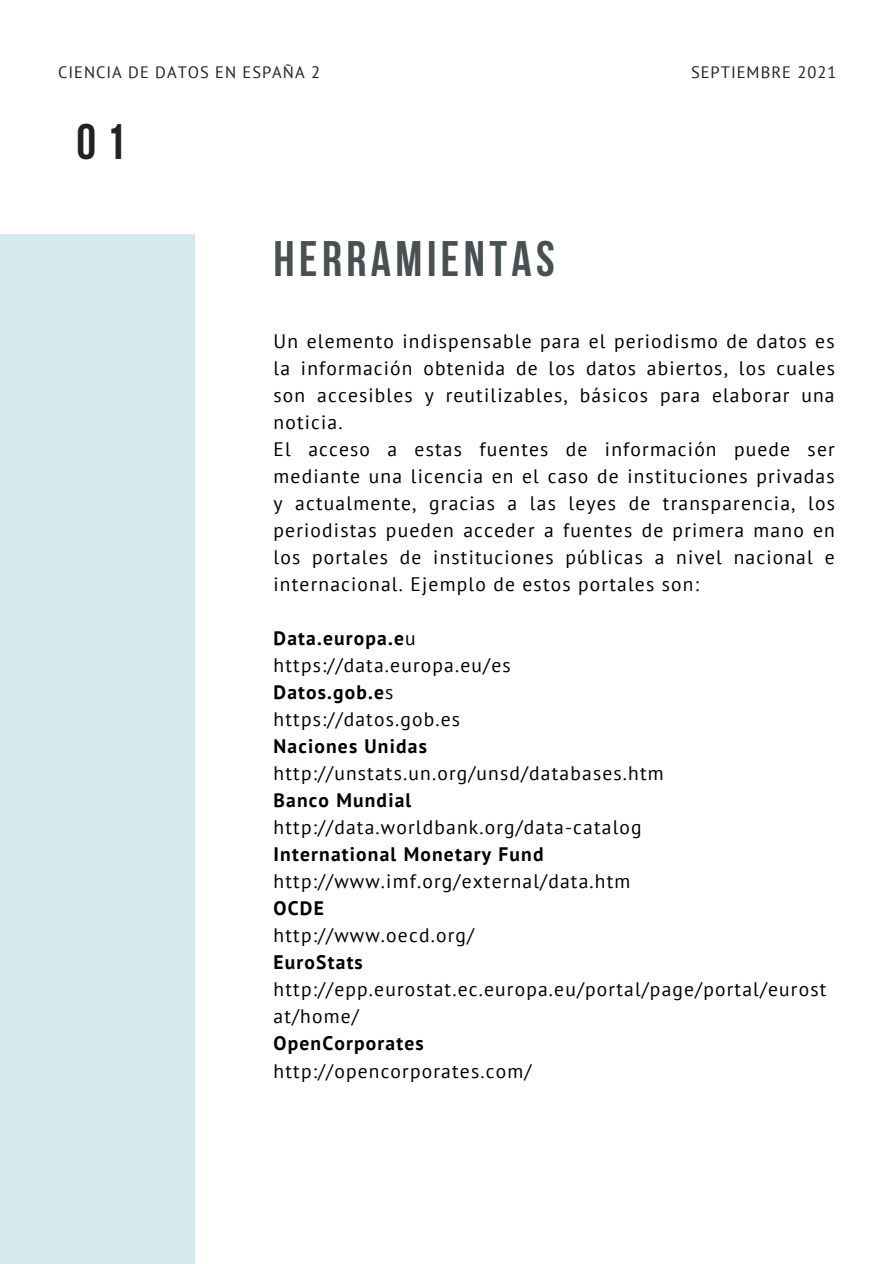
<style>
.page{position:relative;width:894px;height:1264px;background:#fff}
.page>*{position:absolute;margin:0;border:0;box-sizing:border-box;transform-origin:0 0}
.t1{font:700 49.65px "Bebas Neue";letter-spacing:.09em;color:#495052}
.t2{font:700 49.65px "Bebas Neue";color:#222}
.t3{font:19.5px/27px "PT Sans";letter-spacing:.06em;color:#000}
.t4{font:700 19.5px "PT Sans";letter-spacing:.06em;color:#000}
.t5{font:16.5px "PT Sans";letter-spacing:.06em;color:#222}
.s1{font-weight:700}
</style>
<div class="page">
<div style="left:0;top:234px;width:195px;height:1029px;background:#d3e9ee"></div>
<p class="t5" style="left:58px;top:61px;width:263px">CIENCIA DE DATOS EN ESPAÑA 2</p>
<p class="t5" style="left:690px;top:61px;width:147px">SEPTIEMBRE 2021</p>
<h1 class="t2" style="left:77px;top:122px;width:51px">01</h1>
<h1 class="t1" style="left:273px;top:238px;width:283px">HERRAMIENTAS</h1>
<p class="t3" style="left:273px;top:327px;width:563px">Un elemento indispensable para el periodismo de datos es la información obtenida de los datos abiertos, los cuales son accesibles y reutilizables, básicos para elaborar una noticia.<br>El acceso a estas fuentes de información puede ser mediante una licencia en el caso de instituciones privadas y actualmente, gracias a las leyes de transparencia, los periodistas pueden acceder a fuentes de primera mano en los portales de instituciones públicas a nivel nacional e internacional. Ejemplo de estos portales son:</p>
<p class="t3" style="left:273px;top:624px;width:238px"><span class="s1">Data.europa.e</span>u https://data.europa.eu/es<br><span class="s1">Datos.gob.e</span>s https://datos.gob.es</p>
<p class="t4" style="left:273px;top:733px;width:155px">Naciones Unidas</p>
<p class="t3" style="left:273px;top:759px;width:391px">http://unstats.un.org/unsd/databases.htm</p>
<p class="t4" style="left:273px;top:787px;width:139px">Banco Mundial</p>
<p class="t3" style="left:273px;top:813px;width:369px">http://data.worldbank.org/data-catalog</p>
<p class="t4" style="left:273px;top:841px;width:271px">International Monetary Fund</p>
<p class="t3" style="left:273px;top:867px;width:358px">http://www.imf.org/external/data.htm</p>
<p class="t4" style="left:273px;top:895px;width:52px">OCDE</p>
<p class="t3" style="left:273px;top:921px;width:202px">http://www.oecd.org/</p>
<p class="t4" style="left:273px;top:949px;width:91px">EuroStats</p>
<p class="t3" style="left:273px;top:975px;width:554px">http://epp.eurostat.ec.europa.eu/portal/page/portal/eurost at/home/</p>
<p class="t4" style="left:273px;top:1030px;width:152px">OpenCorporates</p>
<p class="t3" style="left:273px;top:1056px;width:259px">http://opencorporates.com/</p>
</div>
